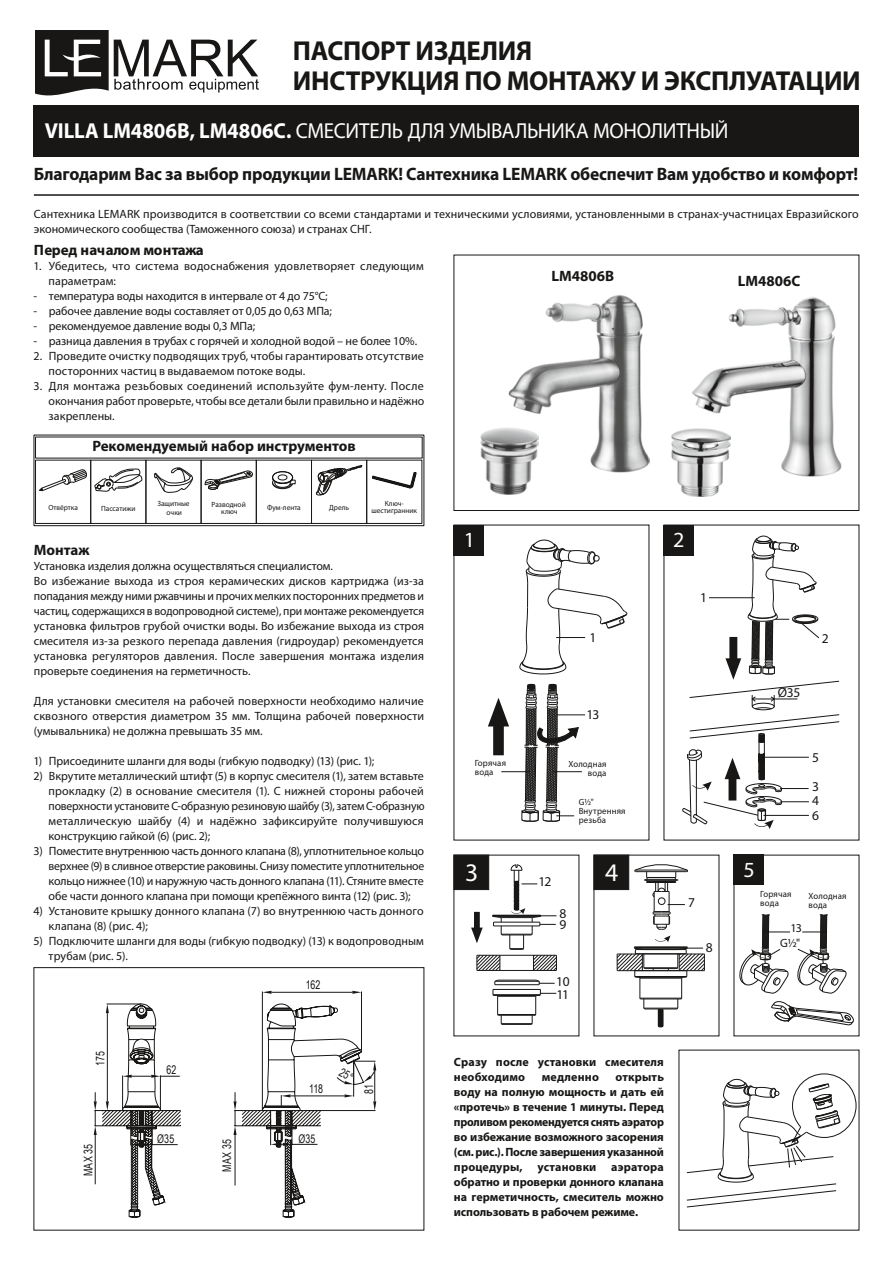
<style>
.page{position:relative;width:893px;height:1263px;background:#fff}
.page>*{position:absolute;margin:0;border:0;box-sizing:border-box;transform-origin:0 0}
.t1{font:700 27.45px/30px "Myriad Pro";letter-spacing:-.01em;color:#181716}
.t2{font:25.35px "Myriad Pro";color:#fff}
.t3{font:21.75px "Myriad Pro";letter-spacing:-.015em;color:#fff;scale:.96 1}
.t4{font:21.6px "Myriad Pro";color:#fff}
.t5{font:700 18px "Myriad Pro";letter-spacing:-.01em;color:#181716}
.t6{font:700 15px "Myriad Pro";color:#181716}
.t7{font:700 15px "Myriad Pro";letter-spacing:-.025em;color:#181716}
.t8{font:13.5px/29.7px "Myriad Pro";letter-spacing:-.05em;color:#181716}
.t9{font:12px/15px "Myriad Pro";letter-spacing:.005em;color:#181716}
.t10{font:700 12px/15px "Myriad Pro";color:#181716}
.t11{font:12px "Arial Narrow";letter-spacing:.015em;color:#181716;scale:.9 1}
.t12{font:700 12px "Myriad Pro";letter-spacing:.02em;color:#181716}
.t13{font:9px/9px "Myriad Pro";letter-spacing:.015em;color:#181716}
.t14{font:7.5px/9px "Myriad Pro";color:#181716;text-align:center}
.s1{font-weight:700}
</style>
<div class="page">
<img style="left:508px;top:295px;width:142px;height:178px">
<img style="left:692px;top:297px;width:149px;height:179px">
<div style="left:34px;top:105px;width:825px;height:51px;background:#181716"></div>
<svg style="left:35px;top:30px;width:224px;height:66px"></svg>
<hr style="left:34px;top:194px;width:825px;height:2px;background:#181716">
<div style="left:454px;top:525px;width:30px;height:30px;background:#181716"></div>
<div style="left:34px;top:967px;width:390px;height:263px;border:1px solid #181716"></div>
<div style="left:454px;top:255px;width:405px;height:256px;border:1px solid #181716"></div>
<div style="left:664px;top:525px;width:30px;height:30px;background:#181716"></div>
<div style="left:34px;top:435px;width:390px;height:91px;border:1px solid #181716"></div>
<svg style="left:154px;top:467px;width:39px;height:26px"></svg>
<svg style="left:205px;top:470px;width:48px;height:20px"></svg>
<svg style="left:272px;top:471px;width:24px;height:19px"></svg>
<svg style="left:372px;top:471px;width:45px;height:18px"></svg>
<svg style="left:316px;top:459px;width:48px;height:37px"></svg>
<svg style="left:39px;top:469px;width:48px;height:22px"></svg>
<svg style="left:94px;top:469px;width:49px;height:23px"></svg>
<div style="left:35px;top:460px;width:56px;height:64px;border:1px solid #181716"></div>
<div style="left:90px;top:460px;width:56px;height:64px;border:1px solid #181716"></div>
<div style="left:201px;top:460px;width:56px;height:64px;border:1px solid #181716"></div>
<div style="left:256px;top:460px;width:56px;height:64px;border:1px solid #181716"></div>
<div style="left:311px;top:460px;width:56px;height:64px;border:1px solid #181716"></div>
<div style="left:366px;top:460px;width:56px;height:64px;border:1px solid #181716"></div>
<svg style="left:453px;top:855px;width:406px;height:181px"></svg>
<svg style="left:488px;top:684px;width:97px;height:138px"></svg>
<svg style="left:519px;top:540px;width:108px;height:134px"></svg>
<svg style="left:682px;top:536px;width:158px;height:320px"></svg>
<svg style="left:493px;top:979px;width:63px;height:46px"></svg>
<svg style="left:471px;top:864px;width:86px;height:107px"></svg>
<svg style="left:617px;top:864px;width:88px;height:163px"></svg>
<svg style="left:686px;top:1073px;width:170px;height:134px"></svg>
<hr style="left:262px;top:991px;width:1px;height:119px;background:#181716">
<hr style="left:361px;top:991px;width:1px;height:60px;background:#181716">
<hr style="left:272px;top:992px;width:80px;height:1px;background:#181716">
<svg style="left:262px;top:991px;width:10px;height:3px"></svg>
<svg style="left:352px;top:991px;width:9px;height:3px"></svg>
<img style="left:480px;top:428px;width:59px;height:67px">
<img style="left:671px;top:429px;width:59px;height:67px">
<svg style="left:94px;top:1002px;width:282px;height:215px"></svg>
<h1 class="t1" style="left:293px;top:35px;width:569px">ПАСПОРТ ИЗДЕЛИЯ<br>ИНСТРУКЦИЯ ПО МОНТАЖУ И ЭКСПЛУАТАЦИИ</h1>
<h3 class="t3" style="left:45px;top:117px;width:714px"><span class="s1">VILLA LM4806B, LM4806C.</span> СМЕСИТЕЛЬ ДЛЯ УМЫВАЛЬНИКА МОНОЛИТНЫЙ</h3>
<h3 class="t5" style="left:34px;top:162px;width:826px">Благодарим Вас за выбор продукции LEMARK! Сантехника LEMARK обеспечит Вам удобство и комфорт!</h3>
<p class="t9" style="left:34px;top:206px;width:826px">Сантехника LEMARK производится в соответствии со всеми стандартами и техническими условиями, установленными в странах-участницах Евразийского экономического сообщества (Таможенного союза) и странах СНГ.</p>
<p class="t7" style="left:34px;top:240px;width:171px">Перед началом монтажа</p>
<p class="t9" style="left:49px;top:258px;width:377px;text-indent:-15px">1. Убедитесь, что система водоснабжения удовлетворяет следующим параметрам:</p>
<p class="t9" style="left:34px;top:288px;width:296px">- температура воды находится в интервале от 4 до 75°C;</p>
<p class="t9" style="left:34px;top:303px;width:300px">- рабочее давление воды составляет от 0,05 до 0,63 МПа;</p>
<p class="t9" style="left:34px;top:318px;width:223px">- рекомендуемое давление воды 0,3 МПа;</p>
<p class="t9" style="left:34px;top:333px;width:385px">- разница давления в трубах с горячей и холодной водой – не более 10%.</p>
<p class="t9" style="left:49px;top:348px;width:377px;text-indent:-15px">2. Проведите очистку подводящих труб, чтобы гарантировать отсутствие посторонних частиц в выдаваемом потоке воды.</p>
<p class="t9" style="left:49px;top:378px;width:377px;text-align:justify;text-indent:-15px">3. Для монтажа резьбовых соединений используйте фум-ленту. После окончания работ проверьте, чтобы все детали были правильно и надёжно закреплены.</p>
<p class="t6" style="left:92px;top:436px;width:265px">Рекомендуемый набор инструментов</p>
<p class="t14" style="left:48px;top:503px;width:31px">Отвёртка</p>
<p class="t14" style="left:101px;top:503px;width:36px">Пассатижи</p>
<p class="t14" style="left:157px;top:499px;width:34px">Защитные очки</p>
<p class="t14" style="left:212px;top:501px;width:36px;line-height:6.6px">Разводной ключ</p>
<p class="t14" style="left:267px;top:503px;width:35px">Фум-лента</p>
<p class="t14" style="left:329px;top:503px;width:21px">Дрель</p>
<p class="t14" style="left:371px;top:500px;width:47px;line-height:7.2px">Ключ&shy;шестигранник</p>
<p class="t6" style="left:34px;top:540px;width:57px">Монтаж</p>
<p class="t9" style="left:34px;top:558px;width:392px">Установка изделия должна осуществляться специалистом.<br>Во избежание выхода из строя керамических дисков картриджа (из-за попадания между ними ржавчины и прочих мелких посторонних предметов и частиц, содержащихся в водопроводной системе), при монтаже рекомендуется установка фильтров грубой очистки воды. Во избежание выхода из строя смесителя из-за резкого перепада давления (гидроудар) рекомендуется установка регуляторов давления. После завершения монтажа изделия проверьте соединения на герметичность.</p>
<p class="t9" style="left:34px;top:693px;width:392px;text-align:justify">Для установки смесителя на рабочей поверхности необходимо наличие сквозного отверстия диаметром 35 мм. Толщина рабочей поверхности (умывальника) не должна превышать 35 мм.</p>
<p class="t9" style="left:34px;top:753px;width:342px">1) Присоедините шланги для воды (гибкую подводку) (13) (рис. 1);</p>
<p class="t9" style="left:49px;top:768px;width:377px;text-align:justify;text-indent:-15px">2) Вкрутите металлический штифт (5) в корпус смесителя (1), затем вставьте прокладку (2) в основание смесителя (1). С нижней стороны рабочей поверхности установите С-образную резиновую шайбу (3), затем С-образную металлическую шайбу (4) и надёжно зафиксируйте получившуюся конструкцию гайкой (6) (рис. 2);</p>
<p class="t9" style="left:49px;top:843px;width:377px;text-align:justify;text-indent:-15px">3) Поместите внутреннюю часть донного клапана (8), уплотнительное кольцо верхнее (9) в сливное отверстие раковины. Снизу поместите уплотнительное кольцо нижнее (10) и наружную часть донного клапана (11). Стяните вместе обе части донного клапана при помощи крепёжного винта (12) (рис. 3);</p>
<p class="t9" style="left:49px;top:903px;width:377px;text-indent:-15px">4) Установите крышку донного клапана (7) во внутреннюю часть донного клапана (8) (рис. 4);</p>
<p class="t9" style="left:49px;top:933px;width:377px;text-indent:-15px">5) Подключите шланги для воды (гибкую подводку) (13) к водопроводным трубам (рис. 5).</p>
<p class="t11" style="left:91px;top:1066px;width:17px;rotate:-90deg">175</p>
<p class="t11" style="left:79px;top:1176px;width:38px;rotate:-90deg">MAX 35</p>
<p class="t11" style="left:167px;top:1061px;width:13px">62</p>
<p class="t11" style="left:306px;top:976px;width:18px">162</p>
<p class="t11" style="left:309px;top:1080px;width:17px">118</p>
<p class="t11" style="left:360px;top:1094px;width:12px;rotate:-90deg">81</p>
<p class="t11" style="left:157px;top:1129px;width:21px">Ø35</p>
<p class="t11" style="left:298px;top:1129px;width:21px">Ø35</p>
<p class="t11" style="left:218px;top:1172px;width:38px;rotate:-90deg">MAX 35</p>
<p class="t6" style="left:551px;top:266px;width:64px">LM4806B</p>
<p class="t6" style="left:738px;top:271px;width:64px">LM4806C</p>
<h3 class="t4" style="left:464px;top:527px;width:13px">1</h3>
<h3 class="t4" style="left:673px;top:527px;width:13px">2</h3>
<p class="t8" style="left:590px;top:622px;width:8px">1</p>
<p class="t8" style="left:700px;top:583px;width:8px">1</p>
<p class="t8" style="left:586px;top:699px;width:15px">13</p>
<p class="t13" style="left:475px;top:758px;width:33px">Горячая вода</p>
<p class="t13" style="left:568px;top:759px;width:40px;text-align:right">Холодная вода</p>
<p class="t13" style="left:579px;top:797px;width:48px">G½"<br>Внутренняя резьба</p>
<h2 class="t2" style="left:465px;top:857px;width:15px">3</h2>
<h2 class="t2" style="left:605px;top:857px;width:15px">4</h2>
<p class="t8" style="left:538px;top:867px;width:14px">12</p>
<p class="t8" style="left:559px;top:907px;width:8px;line-height:11.4px">8<br>9</p>
<p class="t8" style="left:556px;top:975px;width:15px;line-height:13.2px">10<br>11</p>
<p class="t10" style="left:454px;top:1054px;width:212px">Сразу после установки смесителя необходимо</p>
<p class="t10" style="left:454px;top:1069px;width:212px;text-align:justify;text-indent:162px">открыть воду на полную мощность и дать ей «протечь» в течение 1 минуты. Перед проливом рекомендуется снять аэратор во избежание возможного засорения (см. рис.). После завершения указанной процедуры, установки аэратора обратно и проверки донного клапана на герметичность, смеситель можно использовать в рабочем режиме.</p>
<p class="t12" style="left:542px;top:1069px;width:59px">медленно</p>
<p class="t8" style="left:688px;top:887px;width:8px">7</p>
<p class="t8" style="left:706px;top:932px;width:8px">8</p>
<h3 class="t4" style="left:744px;top:856px;width:13px">5</h3>
<p class="t8" style="left:778px;top:677px;width:24px">Ø35</p>
<p class="t8" style="left:822px;top:623px;width:8px">2</p>
<p class="t8" style="left:812px;top:742px;width:8px">5<br>3</p>
<p class="t8" style="left:812px;top:794px;width:8px;line-height:14.1px">4<br>6</p>
<p class="t13" style="left:760px;top:889px;width:33px">Горячая вода</p>
<p class="t13" style="left:808px;top:891px;width:40px">Холодная вода</p>
<p class="t9" style="left:791px;top:920px;width:13px">13</p>
<p class="t9" style="left:780px;top:935px;width:21px">G½"</p>
</div>
